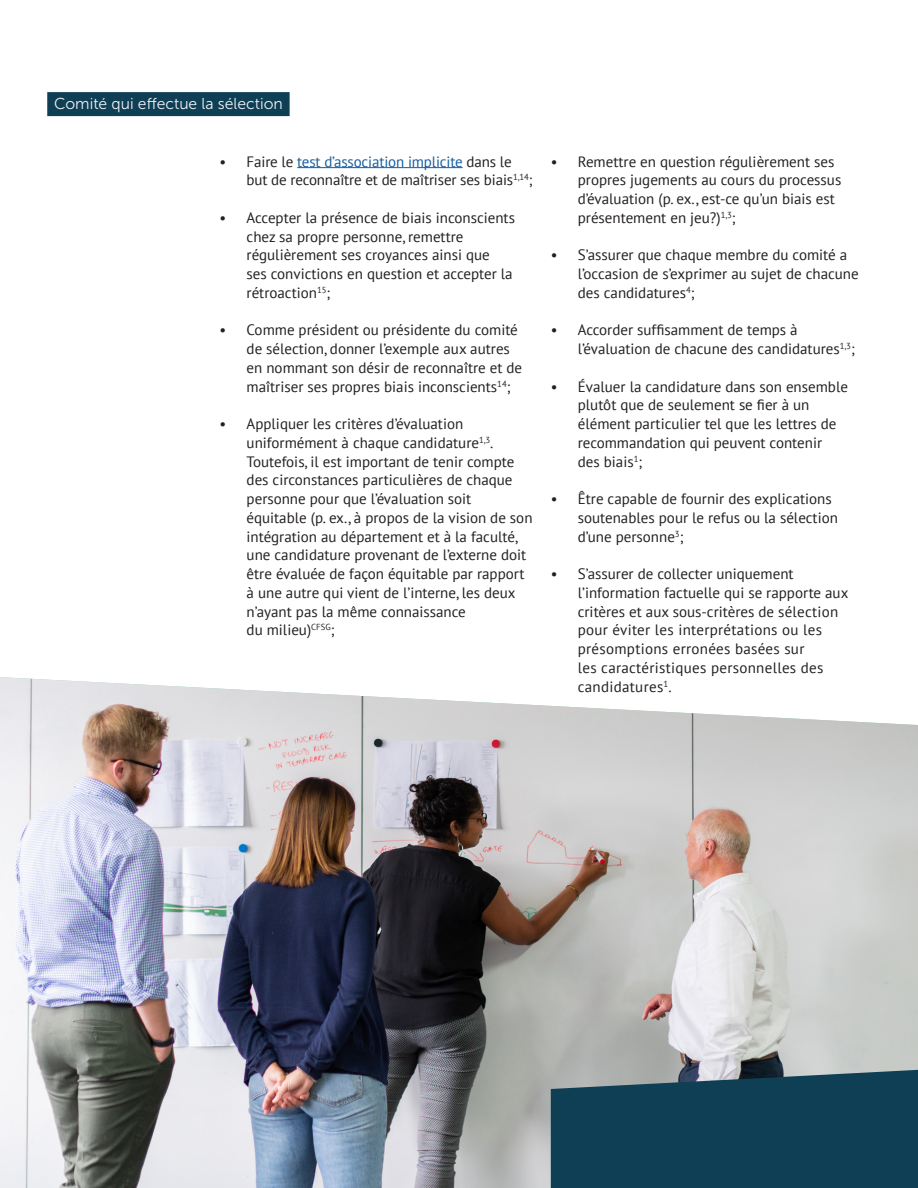
<style>
.page{position:relative;width:918px;height:1188px;background:#fff}
.page>*{position:absolute;margin:0;border:0;box-sizing:border-box;transform-origin:0 0}
.t1{font:15.75px "Museo Sans 300";color:#eff0f4}
.t2{font:15px/18.8px "PT Sans";color:#231f20}
.t3{font:15px/18.8px "PT Sans";letter-spacing:.02em;color:#231f20}
.s1{color:#175d9e}
</style>
<div class="page">
<img style="left:0;top:677px;width:918px;height:511px">
<svg style="left:551px;top:1070px;width:367px;height:118px;background:#19465b"></svg>
<hr style="left:297px;top:167px;width:166px;height:1px;background:#175d9e">
<div style="left:47px;top:92px;width:243px;height:24px;background:#0e3f55"></div>
<p class="t1" style="left:54px;top:95px;width:230px">Comité qui effectue la sélection</p>
<p class="t2" style="left:247px;top:152px;width:287px;text-indent:-27px">• Faire le <span class="s1">test d’association implicite</span> dans le but de reconnaître et de maîtriser ses biais<sup>1,14</sup>;</p>
<p class="t2" style="left:247px;top:208px;width:270px;text-indent:-27px">• Accepter la présence de biais inconscients chez sa propre personne, remettre régulièrement ses croyances ainsi que<br>ses convictions en question et accepter la rétroaction<sup>15</sup>;</p>
<p class="t2" style="left:247px;top:320px;width:277px;text-indent:-27px">• Comme président ou présidente du comité de sélection, donner l’exemple aux autres en nommant son désir de reconnaître et de maîtriser ses propres biais inconscients<sup>14</sup>;</p>
<p class="t2" style="left:247px;top:414px;width:287px;text-indent:-27px">• Appliquer les critères d’évaluation uniformément à chaque candidature<sup>1,3</sup>.<br>Toutefois, il est important de tenir compte des circonstances particulières de chaque personne pour que l’évaluation soit équitable (p. ex., à propos de la vision de son intégration au département et à la faculté, une candidature provenant de l’externe doit être évaluée de façon équitable par rapport à une autre qui vient de l’interne, les deux n’ayant pas la même connaissance<br>du milieu)<sup>CFSG</sup>;</p>
<p class="t2" style="left:578px;top:152px;width:265px;text-indent:-27px">• Remettre en question régulièrement ses propres jugements au cours du processus d’évaluation (p. ex., est-ce qu’un biais est présentement en jeu?)<sup>1,3</sup>;</p>
<p class="t2" style="left:578px;top:245px;width:282px;text-indent:-27px">• S’assurer que chaque membre du comité a l’occasion de s’exprimer au sujet de chacune des candidatures<sup>4</sup>;</p>
<p class="t2" style="left:578px;top:320px;width:279px;text-indent:-27px">• Accorder suffisamment de temps à l’évaluation de chacune des candidatures<sup>1,3</sup>;</p>
<p class="t2" style="left:578px;top:377px;width:272px;text-indent:-27px">• Évaluer la candidature dans son ensemble plutôt que de seulement se fier à un élément particulier tel que les lettres de recommandation qui peuvent contenir<br>des biais<sup>1</sup>;</p>
<p class="t2" style="left:578px;top:489px;width:262px;text-indent:-27px">• Être capable de fournir des explications soutenables pour le refus ou la sélection d’une personne<sup>3</sup>;</p>
<p class="t3" style="left:578px;top:564px;width:272px;text-indent:-27px">• S’assurer de collecter uniquement l’information factuelle qui se rapporte aux critères et aux sous-critères de sélection pour éviter les interprétations ou les présomptions erronées basées sur<br>les caractéristiques personnelles des candidatures<sup>1</sup>.</p>
</div>
